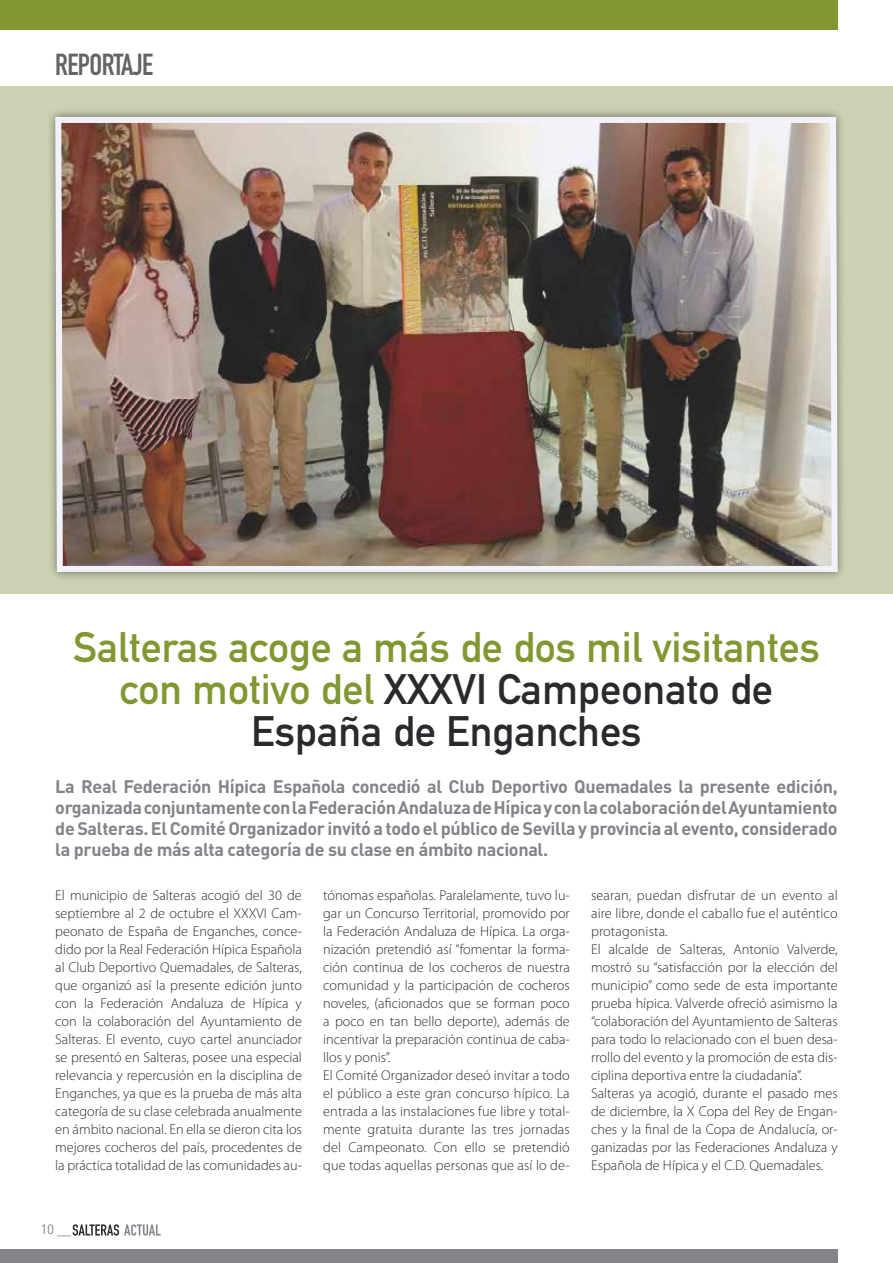
<style>
.page{position:relative;width:893px;height:1263px;background:#fff}
.page>*{position:absolute;margin:0;border:0;box-sizing:border-box;transform-origin:0 0}
.t1{font:42px/42.2px "DIN Mittelschrift";color:#819730;text-align:center}
.t2{font:30px "DIN Engschrift";color:#626564}
.t3{font:700 18px/21px "DIN";letter-spacing:-.02em;color:#82848a;text-align:justify}
.t4{font:300 14.25px/18px "Myriad Pro";color:#2a292d}
.t5{font:13.5px "DIN";color:#82848a}
.s1{color:#2a292d}
</style>
<div class="page">
<div style="left:0;top:0;width:838px;height:29px;background:#819730"></div>
<svg style="left:73px;top:1224px;width:88px;height:11px"></svg>
<div style="left:0;top:1249px;width:838px;height:14px;background:#82848a"></div>
<div style="left:0;top:87px;width:893px;height:507px;background:#cdd1b1"></div>
<div style="left:46px;top:108px;width:801px;height:473px;background:#2a292d;opacity:.6"></div>
<img style="left:52px;top:114px;width:789px;height:461px">
<h2 class="t2" style="left:55px;top:47px;width:97px">REPORTAJE</h2>
<h1 class="t1" style="left:73px;top:626px;width:748px">Salteras acoge a más de dos mil visitantes con motivo del <span class="s1">XXXVI Campeonato de<br>España de Enganches</span></h1>
<p class="t3" style="left:55px;top:775px;width:784px">La Real Federación Hípica Española concedió al Club Deportivo Quemadales la presente edición, organizada conjuntamente con la Federación Andaluza de Hípica y con la colaboración del Ayuntamiento de Salteras. El Comité Organizador invitó a todo el público de Sevilla y provincia al evento, considerado la prueba de más alta categoría de su clase en ámbito nacional.</p>
<p class="t4" style="left:55px;top:886px;width:248px;text-align:justify">El municipio de Salteras acogió del 30 de septiembre al 2 de octubre el XXXVI Cam&shy;peonato de España de Enganches, conce&shy;dido por la Real Federación Hípica Española al Club Deportivo Quemadales, de Salteras, que organizó así la presente edición junto con la Federación Andaluza de Hípica y con la colaboración del Ayuntamiento de Salteras. El evento, cuyo cartel anunciador se presentó en Salteras, posee una especial relevancia y repercusión en la disciplina de Enganches, ya que es la prueba de más alta categoría de su clase celebrada anualmente en ámbito nacional. En ella se dieron cita los mejores cocheros del país, procedentes de la práctica totalidad de las comunidades au-</p>
<p class="t4" style="left:323px;top:886px;width:248px">tónomas españolas. Paralelamente, tuvo lu&shy;gar un Concurso Territorial, promovido por la Federación Andaluza de Hípica. La orga&shy;nización pretendió así “fomentar la forma&shy;ción continua de los cocheros de nuestra comunidad y la participación de cocheros noveles, (aficionados que se forman poco a poco en tan bello deporte), además de incentivar la preparación continua de caba&shy;llos y ponis”.<br>El Comité Organizador deseó invitar a todo el público a este gran concurso hípico. La entrada a las instalaciones fue libre y total&shy;mente gratuita durante las tres jornadas del Campeonato. Con ello se pretendió que todas aquellas personas que así lo de-</p>
<p class="t4" style="left:591px;top:886px;width:248px">searan, puedan disfrutar de un evento al aire libre, donde el caballo fue el auténtico protagonista.<br>El alcalde de Salteras, Antonio Valverde, mostró su “satisfacción por la elección del municipio” como sede de esta importante prueba hípica. Valverde ofreció asimismo la “colaboración del Ayuntamiento de Salteras para todo lo relacionado con el buen desa&shy;rrollo del evento y la promoción de esta dis&shy;ciplina deportiva entre la ciudadanía”.<br>Salteras ya acogió, durante el pasado mes de diciembre, la X Copa del Rey de Engan&shy;ches y la final de la Copa de Andalucía, or&shy;ganizadas por las Federaciones Andaluza y Española de Hípica y el C.D. Quemadales.</p>
<p class="t5" style="left:40px;top:1220px;width:32px">10 __</p>
</div>
